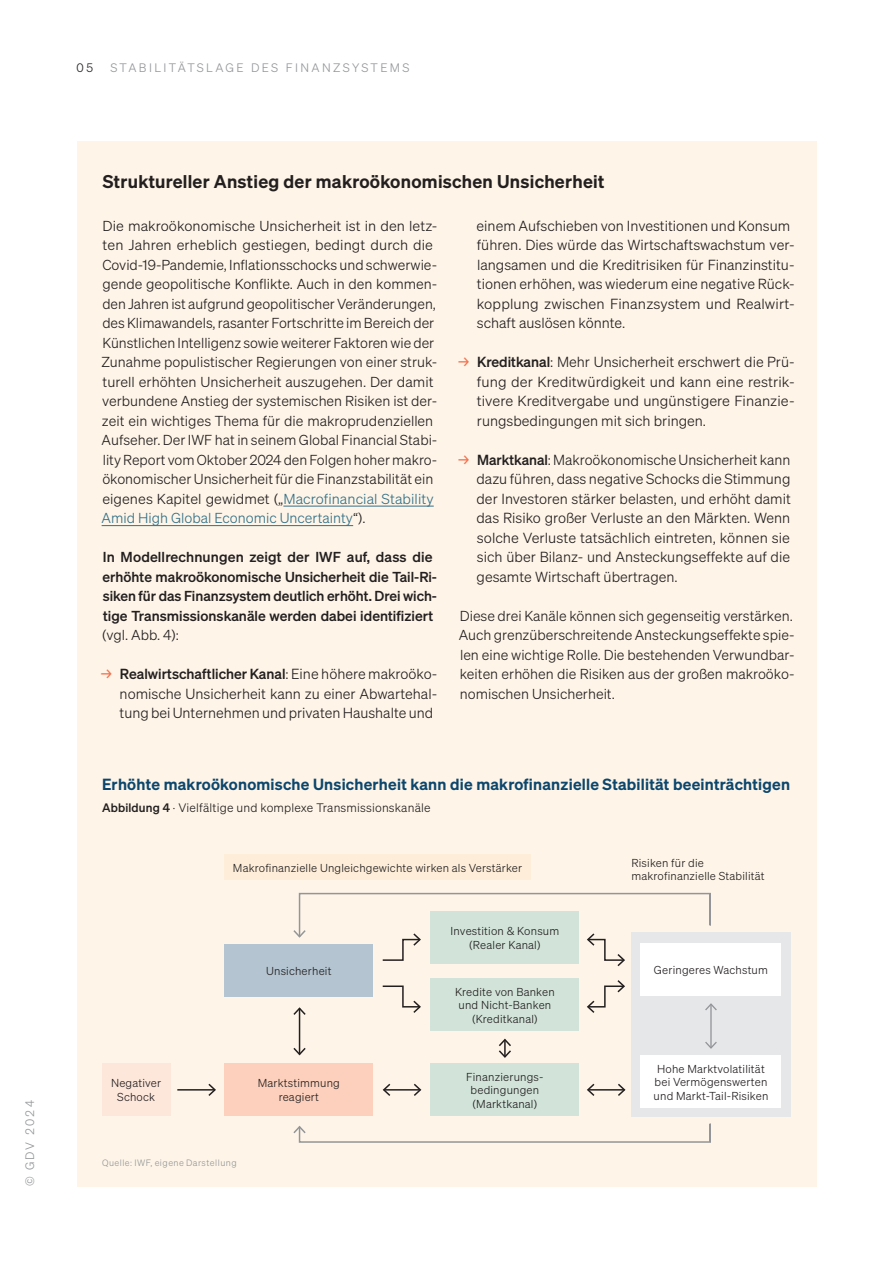
<style>
.page{position:relative;width:893px;height:1263px;background:#fff}
.page>*{position:absolute;margin:0;border:0;box-sizing:border-box;transform-origin:0 0}
._23-kasten-headline{font:600 18px "Sohne";letter-spacing:.015em;color:#231f20}
._23-chart-headline{font:600 15.75px "Sohne";letter-spacing:.015em;color:#0c466d}
.t1{font:14.25px/19.5px "Sohne Leicht";color:#231f20;text-align:justify}
._23-kasten-text{font:14.1px/19.5px "Sohne Leicht";color:#231f20}
._23-kasten-text-2{font:14.1px/19.5px "Sohne Kraftig";color:#231f20}
._23-chart-subline{font:12px "Sohne Leicht";letter-spacing:.015em;color:#231f20}
.t2{font:12px "Sohne Leicht";letter-spacing:.195em;color:#939598}
._23-chart-texte{font:11.25px/13.5px "Sohne Leicht";letter-spacing:.015em;color:#231f20;text-align:center}
._23-chart-quelle{font:9px "Sohne Leicht";letter-spacing:.05em;color:#939598}
.s1{color:#326f87}
.s2{font-family:"Sohne Leicht"}
.s3{font-family:"Sohne Buch";color:#f3714d}
.s4{font-family:"Sohne Kraftig"}
</style>
<div class="page">
<div style="left:77px;top:141px;width:739px;height:1045px;background:#fef5e8"></div>
<hr style="left:283px;top:506px;width:151px;height:1px;background:#326f87">
<hr style="left:102px;top:525px;width:251px;height:1px;background:#326f87">
<div style="left:631px;top:932px;width:159px;height:184px;background:#e6e7e9"></div>
<div style="left:224px;top:944px;width:149px;height:53px;background:#b4c4d0"></div>
<div style="left:224px;top:1063px;width:149px;height:53px;background:#fcd0bc"></div>
<div style="left:430px;top:978px;width:149px;height:53px;background:#d2e4da"></div>
<div style="left:430px;top:1063px;width:149px;height:53px;background:#d2e4da"></div>
<div style="left:641px;top:1055px;width:140px;height:53px;background:#fff"></div>
<div style="left:641px;top:943px;width:140px;height:53px;background:#fff"></div>
<div style="left:102px;top:1063px;width:68px;height:53px;background:#fde6da"></div>
<div style="left:224px;top:854px;width:307px;height:26px;background:#feeed9"></div>
<hr style="left:710px;top:1004px;width:2px;height:44px;background:#939598">
<svg style="left:705px;top:1003px;width:12px;height:9px"></svg>
<svg style="left:705px;top:1040px;width:12px;height:9px"></svg>
<hr style="left:299px;top:1008px;width:1px;height:46px;background:#231f20">
<svg style="left:293px;top:1007px;width:13px;height:9px"></svg>
<svg style="left:293px;top:1046px;width:13px;height:10px"></svg>
<hr style="left:588px;top:1089px;width:36px;height:1px;background:#231f20">
<svg style="left:587px;top:1083px;width:9px;height:13px"></svg>
<svg style="left:616px;top:1083px;width:10px;height:13px"></svg>
<hr style="left:384px;top:1089px;width:36px;height:1px;background:#231f20">
<svg style="left:382px;top:1083px;width:10px;height:13px"></svg>
<svg style="left:412px;top:1083px;width:10px;height:13px"></svg>
<svg style="left:499px;top:1038px;width:12px;height:20px"></svg>
<hr style="left:177px;top:1089px;width:38px;height:1px;background:#231f20">
<svg style="left:207px;top:1083px;width:9px;height:13px"></svg>
<svg style="left:293px;top:1123px;width:418px;height:20px"></svg>
<svg style="left:587px;top:980px;width:38px;height:33px"></svg>
<svg style="left:293px;top:892px;width:418px;height:76px"></svg>
<svg style="left:382px;top:985px;width:39px;height:28px"></svg>
<p class="t2" style="left:23px;top:1186px;width:88px;rotate:-90deg">© GDV 2024</p>
<p class="_23-chart-subline" style="left:77px;top:61px;width:18px">05</p>
<p class="t2" style="left:110px;top:61px;width:160px">Sta bi litäts la ge des</p>
<p class="t2" style="left:286px;top:61px;width:19px">Finan</p>
<p class="t2" style="left:333px;top:61px;width:21px">zsystems</p>
<p class="_23-kasten-headline" style="left:103px;top:170px;width:503px">Struktureller Anstieg der makroökonomischen Unsicherheit</p>
<p class="_23-kasten-text" style="left:101px;top:216px;width:338px">Die makroökonomische Unsicherheit ist in den letz&shy;ten Jahren erheblich gestiegen, bedingt durch die Covid-19-Pandemie, Inflationsschocks und schwerwie&shy;gende geopolitische Konflikte. Auch in den kommen&shy;den Jahren ist aufgrund geopolitischer Veränderungen, des Klimawandels, rasanter Fortschritte im Bereich der Künstlichen Intelligenz sowie weiterer Faktoren wie der Zunahme populistischer Regierungen von einer struk&shy;turell erhöhten Unsicherheit auszugehen. Der damit verbundene Anstieg der systemischen Risiken ist der&shy;zeit ein wichtiges Thema für die makroprudenziellen Aufseher. Der IWF hat in seinem Global Financial Stabi&shy;lity Report vom Oktober 2024 den Folgen hoher makro&shy;ökonomischer Unsicherheit für die Finanzstabilität ein eigenes Kapitel gewidmet („<span class="s1">Macrofinancial Stability Amid High Global Economic Uncertainty</span>“).</p>
<p class="_23-kasten-text-2" style="left:102px;top:547px;width:336px">In Modellrechnungen zeigt der IWF auf, dass die erhöhte makroökonomische Unsicherheit die Tail-Ri&shy;siken für das Finanzsystem deutlich erhöht. Drei wich&shy;tige Transmissionskanäle werden dabei identifiziert <span class="s2">(vgl. Abb. 4):</span></p>
<p class="t1" style="left:120px;top:664px;width:319px;text-indent:-18px"><span class="s3">→</span> <span class="s4">Realwirtschaftlicher Kanal</span>: Eine höhere makroöko&shy;nomische Unsicherheit kann zu einer Abwartehal&shy;tung bei Unternehmen und privaten Haushalte und</p>
<p class="t1" style="left:477px;top:216px;width:320px;text-align:left">einem Aufschieben von Investitionen und Konsum führen. Dies würde das Wirtschaftswachstum ver&shy;langsamen und die Kreditrisiken für Finanzinstitu&shy;tionen erhöhen, was wiederum eine negative Rück&shy;kopplung zwischen Finanzsystem und Realwirt&shy;schaft auslösen könnte.</p>
<p class="t1" style="left:477px;top:352px;width:319px;text-indent:-18px"><span class="s3">→</span> <span class="s4">Kreditkanal</span>: Mehr Unsicherheit erschwert die Prü&shy;fung der Kreditwürdigkeit und kann eine restrik&shy;tivere Kreditvergabe und ungünstigere Finanzie&shy;rungsbedingungen mit sich bringen.</p>
<p class="t1" style="left:477px;top:450px;width:316px;text-indent:-18px"><span class="s3">→</span> <span class="s4">Marktkanal</span>: Makroökonomische Unsicherheit kann dazu führen, dass negative Schocks die Stimmung der Investoren stärker belasten, und erhöht damit das Risiko großer Verluste an den Märkten. Wenn solche Verluste tatsächlich eintreten, können sie sich über Bilanz- und Ansteckungseffekte auf die gesamte Wirtschaft übertragen.</p>
<p class="_23-kasten-text" style="left:459px;top:606px;width:337px">Diese drei Kanäle können sich gegenseitig verstärken.<br>Auch grenzüberschreitende Ansteckungseffekte spie&shy;len eine wichtige Rolle. Die bestehenden Verwundbar&shy;keiten erhöhen die Risiken aus der großen makroöko&shy;nomischen Unsicherheit.</p>
<p class="_23-chart-headline" style="left:102px;top:775px;width:689px">Erhöhte makroökonomische Unsicherheit kann die makrofinanzielle Stabilität beeinträchtigen</p>
<p class="_23-chart-subline" style="left:102px;top:800px;width:330px"><span class="s4">Abbildung 4</span> · Vielfältige und komplexe Transmissionskanäle</p>
<p class="_23-chart-texte" style="left:233px;top:861px;width:291px">Makrofinanzielle Ungleichgewichte wirken als Verstärker</p>
<p class="_23-chart-texte" style="left:631px;top:856px;width:135px;text-align:left">Risiken für die makrofinanzielle Stabilität</p>
<p class="_23-chart-texte" style="left:266px;top:964px;width:67px">Unsicherheit</p>
<p class="_23-chart-texte" style="left:111px;top:1076px;width:52px">Negativer<br>Schock</p>
<p class="_23-chart-quelle" style="left:102px;top:1157px;width:136px">Quelle: IWF, eigene Darstellung</p>
<p class="_23-chart-texte" style="left:258px;top:1076px;width:84px">Marktstimmung reagiert</p>
<p class="_23-chart-texte" style="left:451px;top:924px;width:110px">Investition &amp; Konsum (Realer Kanal)</p>
<p class="_23-chart-texte" style="left:455px;top:985px;width:101px">Kredite von Banken und Nicht-Banken (Kreditkanal)</p>
<p class="_23-chart-texte" style="left:654px;top:963px;width:116px">Geringeres Wachstum</p>
<p class="_23-chart-texte" style="left:466px;top:1070px;width:79px">Finanzierungs&shy;bedingungen (Marktkanal)</p>
<p class="_23-chart-texte" style="left:654px;top:1062px;width:116px">Hohe Marktvolatilität bei Vermögenswerten und Markt-Tail-Risiken</p>
</div>
